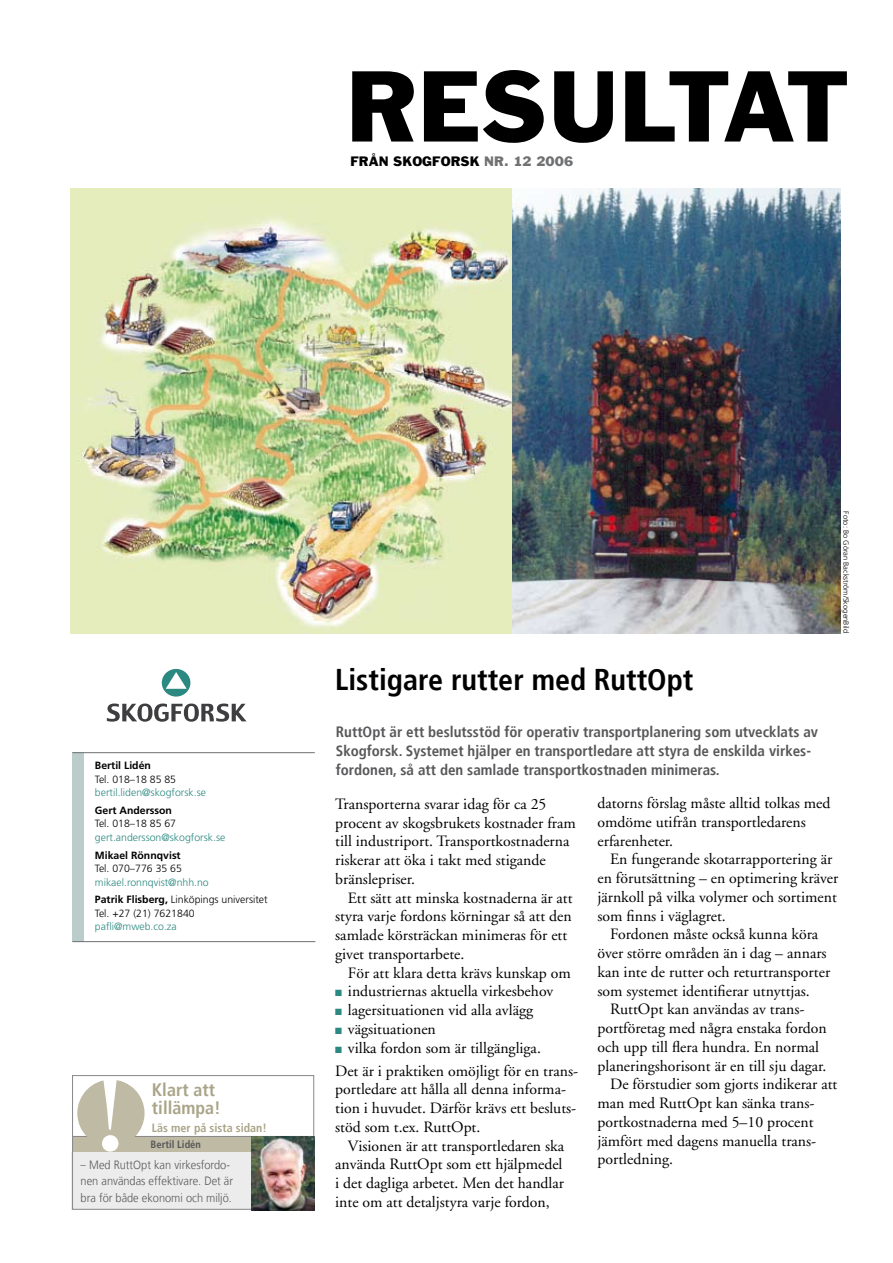
<style>
.page{position:relative;width:893px;height:1263px;background:#fff}
.page>*{position:absolute;margin:0;border:0;box-sizing:border-box;transform-origin:0 0}
.t1{font:92.85px "Franklin Gothic LT";color:#000}
.t2{font:700 condensed 30px "Frutiger";color:#000}
.t3{font:700 condensed 18px/18px "Frutiger";color:#aaa488}
.t4{font:15.75px/18.8px "Adobe Garamond";color:#000}
.t5{font:700 condensed 15px/18.8px "Frutiger";color:#58585a}
.t6{font:12.75px "Franklin Gothic LT";color:#000}
.t7{font:300 12px/16.5px "Frutiger LT";color:#58585a;scale:.92 1}
.t8{font:700 condensed 12px "Frutiger";color:#aaa488}
.t9{font:300 10.5px/17.7px "Frutiger";color:#2c8981}
.t10{font:300 10.5px "Frutiger";color:#000}
.t11{font:700 10.5px "Frutiger";color:#000}
.t12{font:700 condensed 10.5px "Frutiger";color:#58585a}
.t13{font:300 7.5px "Frutiger";color:#000}
.s1{color:#707173}
.s2{font-weight:700;color:#000}
.s3{color:#000}
.s4{color:#2c8981}
</style>
<div class="page">
<svg style="left:107px;top:703px;width:140px;height:19px"></svg>
<div style="left:162px;top:669px;width:28px;height:27px;background:#2c8981;border-radius:50%"></div>
<svg style="left:166px;top:672px;width:21px;height:17px"></svg>
<div style="left:72px;top:752px;width:12px;height:190px;background:#bacdca"></div>
<hr style="left:72px;top:752px;width:243px;height:1px;background:#6f7072">
<hr style="left:72px;top:941px;width:243px;height:1px;background:#6f7072">
<div style="left:73px;top:1136px;width:179px;height:17px;background:#bfbaa4"></div>
<div style="left:72px;top:1152px;width:242px;height:58px;background:#ececed"></div>
<hr style="left:73px;top:1136px;width:240px;height:1px;background:#878889">
<div style="left:77px;top:1079px;width:68px;height:68px;background:#bfbaa4;border-radius:50%"></div>
<svg style="left:102px;top:1079px;width:16px;height:50px"></svg>
<svg style="left:102px;top:1135px;width:16px;height:16px"></svg>
<div style="left:72px;top:1075px;width:242px;height:134px;border:1px solid #878889"></div>
<img style="left:252px;top:1136px;width:62px;height:74px">
<img style="left:71px;top:189px;width:441px;height:445px">
<img style="left:512px;top:188px;width:329px;height:446px">
<h1 class="t1" style="left:346px;top:47px;width:504px">RESULTAT</h1>
<p class="t6" style="left:350px;top:153px;width:224px">FRÅN SKOGFORSK <span class="s1">NR. 12 2006</span></p>
<p class="t11" style="left:95px;top:759px;width:58px">Bertil Lidén</p>
<p class="t10" style="left:95px;top:773px;width:83px">Tel. 018–18 85 85</p>
<p class="t9" style="left:95px;top:784px;width:113px">bertil.liden@skogforsk.se</p>
<p class="t11" style="left:95px;top:804px;width:78px">Gert Andersson</p>
<p class="t10" style="left:95px;top:818px;width:83px">Tel. 018–18 85 67</p>
<p class="t9" style="left:95px;top:828px;width:132px">gert.andersson@skogforsk.se</p>
<p class="t11" style="left:95px;top:849px;width:87px">Mikael Rönnqvist</p>
<p class="t10" style="left:95px;top:862px;width:88px">Tel. 070–776 35 65</p>
<p class="t9" style="left:95px;top:873px;width:174px">mikael.ronnqvist@nhh.no<br><span class="s2">Patrik Flisberg,</span> <span class="s3">Linköpings universitet</span></p>
<p class="t10" style="left:95px;top:907px;width:101px">Tel. +27 (21) 7621840</p>
<p class="t9" style="left:95px;top:918px;width:83px">pafli@mweb.co.za</p>
<p class="t3" style="left:152px;top:1081px;width:70px">Klart att tillämpa!</p>
<p class="t8" style="left:152px;top:1121px;width:116px">Läs mer på sista sidan!</p>
<p class="t12" style="left:151px;top:1138px;width:52px">Bertil Lidén</p>
<p class="t7" style="left:81px;top:1156px;width:167px">– Med RuttOpt kan virkesfordo&shy;nen användas effektivare. Det är bra för både ekonomi och miljö.</p>
<h2 class="t2" style="left:335px;top:662px;width:360px">Listigare rutter med RuttOpt</h2>
<p class="t5" style="left:336px;top:723px;width:484px">RuttOpt är ett beslutsstöd för operativ transportplanering som utvecklats av<br>Skogforsk. Systemet hjälper en transportledare att styra de enskilda virkes&shy;fordonen, så att den samlade transportkostnaden minimeras.</p>
<p class="t13" style="left:850px;top:511px;width:123px;rotate:90deg">Foto: Bo Göran Backström/SkogenBild</p>
<p class="t4" style="left:335px;top:795px;width:242px">Transporterna svarar idag för ca 25 procent av skogsbrukets kostnader fram till industriport. Transportkostnaderna riskerar att öka i takt med stigande bränslepriser.</p>
<p class="t4" style="left:335px;top:889px;width:239px;text-indent:13px">Ett sätt att minska kostnaderna är att styra varje fordons körningar så att den samlade körsträckan minimeras för ett givet transportarbete.</p>
<p class="t4" style="left:348px;top:964px;width:224px">För att klara detta krävs kunskap om</p>
<p class="t4" style="left:335px;top:982px;width:219px"><span class="s4">■</span> industriernas aktuella virkesbehov</p>
<p class="t4" style="left:335px;top:1001px;width:199px"><span class="s4">■</span> lagersituationen vid alla avlägg</p>
<p class="t4" style="left:335px;top:1020px;width:102px"><span class="s4">■</span> vägsituationen</p>
<p class="t4" style="left:335px;top:1036px;width:244px;line-height:23px"><span class="s4">■</span> vilka fordon som är tillgängliga.<br>Det är i praktiken omöjligt för en trans-</p>
<p class="t4" style="left:335px;top:1080px;width:243px">portledare att hålla all denna informa&shy;tion i huvudet. Därför krävs ett besluts&shy;stöd som t.ex. RuttOpt.</p>
<p class="t4" style="left:335px;top:1137px;width:230px;text-align:justify;text-indent:13px">Visionen är att transportledaren ska använda RuttOpt som ett hjälpmedel i det dagliga arbetet. Men det handlar inte om att detaljstyra varje fordon,</p>
<p class="t4" style="left:597px;top:794px;width:234px">datorns förslag måste alltid tolkas med omdöme utifrån transportledarens erfarenheter.</p>
<p class="t4" style="left:597px;top:850px;width:242px;text-indent:13px">En fungerande skotarrapportering är en förutsättning – en optimering kräver järnkoll på vilka volymer och sortiment som finns i väglagret.</p>
<p class="t4" style="left:610px;top:925px;width:210px">Fordonen måste också kunna köra</p>
<p class="t4" style="left:597px;top:944px;width:231px">över större områden än i dag – annars</p>
<p class="t4" style="left:597px;top:963px;width:234px">kan inte de rutter och returtransporter</p>
<p class="t4" style="left:597px;top:982px;width:214px">som systemet identifierar utnyttjas.</p>
<p class="t4" style="left:610px;top:1000px;width:196px">RuttOpt kan användas av trans-</p>
<p class="t4" style="left:597px;top:1019px;width:231px">portföretag med några enstaka fordon</p>
<p class="t4" style="left:597px;top:1038px;width:223px">och upp till flera hundra. En normal</p>
<p class="t4" style="left:597px;top:1057px;width:230px">planeringshorisont är en till sju dagar.</p>
<p class="t4" style="left:610px;top:1075px;width:229px">De förstudier som gjorts indikerar att</p>
<p class="t4" style="left:597px;top:1094px;width:219px">man med RuttOpt kan sänka trans-</p>
<p class="t4" style="left:597px;top:1113px;width:218px">portkostnaderna med 5–10 procent</p>
<p class="t4" style="left:597px;top:1132px;width:220px">jämfört med dagens manuella trans-</p>
<p class="t4" style="left:597px;top:1150px;width:77px">portledning.</p>
</div>
